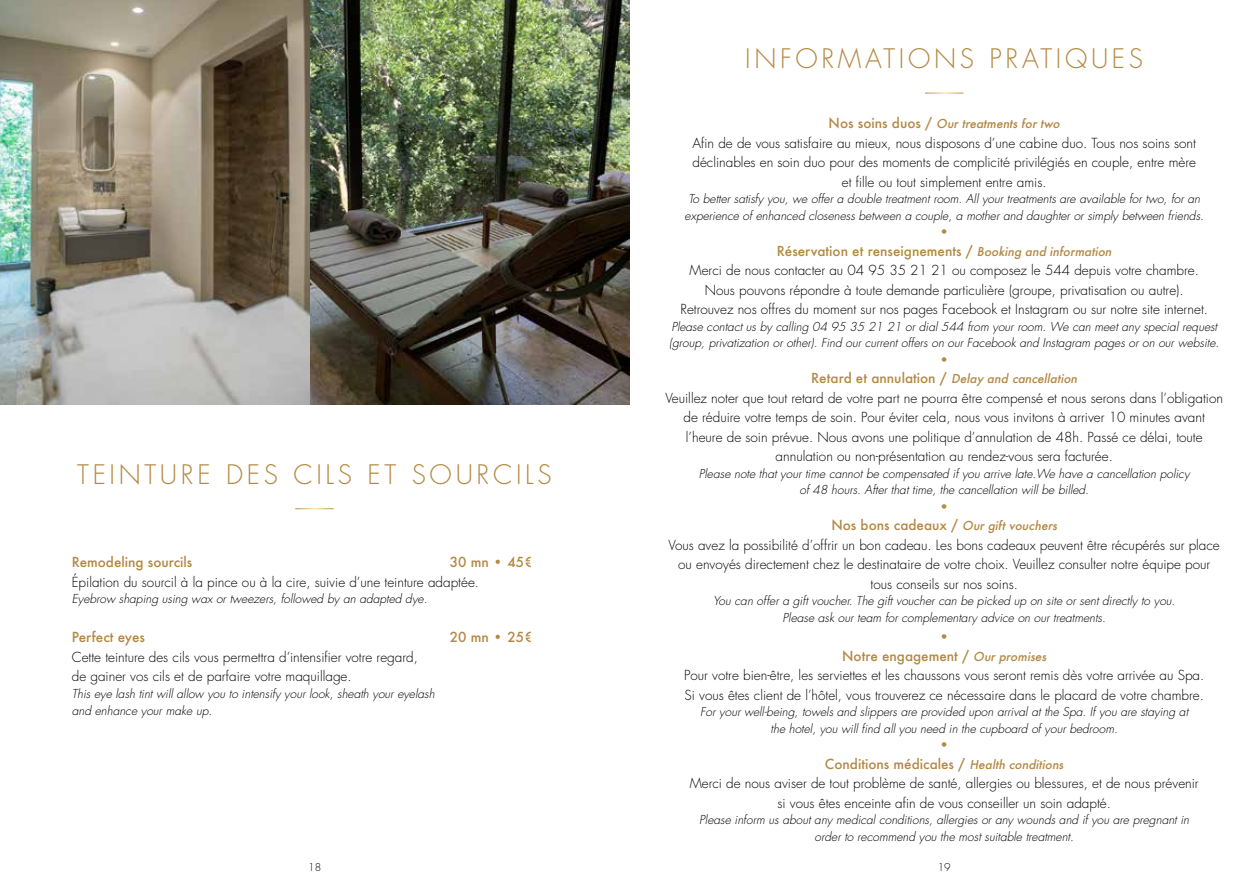
<style>
.page{position:relative;width:1259px;height:893px;background:#fff}
.page>*{position:absolute;margin:0;border:0;box-sizing:border-box;transform-origin:0 0}
.t1{font:300 26.25px "Futura";letter-spacing:.14em;color:#b38842}
.t2{font:300 13.5px/19.5px "Futura";color:#000;text-align:center}
.t3{font:500 13.5px "Futura";color:#b38842}
.t4{font:italic 300 12px/16.5px "Futura";color:#000;text-align:center}
.t5{font:italic 500 12px/19.5px "Futura";color:#b38842;text-align:center}
.t6{font:300 12px "Futura";color:#b38842}
.t7{font:300 10.5px "Futura";color:#000}
.s1{font-style:normal;font-size:13.5px}
.s2{font-weight:500;color:#b38842}
.s3{font-weight:500;font-style:italic;font-size:12px;color:#b38842}
.s4{font-weight:300;font-style:normal}
</style>
<div class="page">
<img style="left:0;top:0;width:629px;height:405px">
<h1 class="t1" style="left:77px;top:457px;width:476px">TEINTURE DES CILS ET SOURCILS</h1>
<p class="t3" style="left:72px;top:553px;width:122px">Remodeling sourcils</p>
<p class="t3" style="left:450px;top:553px;width:84px">30 mn • 45€</p>
<p class="t2" style="left:72px;top:572px;width:409px">Épilation du sourcil à la pince ou à la cire, suivie d’une teinture adaptée.</p>
<p class="t4" style="left:72px;top:591px;width:360px">Eyebrow shaping using wax or tweezers, followed by an adapted dye.</p>
<p class="t3" style="left:72px;top:628px;width:75px">Perfect eyes</p>
<p class="t3" style="left:450px;top:628px;width:84px">20 mn • 25€</p>
<p class="t2" style="left:72px;top:647px;width:348px;text-align:left">Cette teinture des cils vous permettra d’intensifier votre regard, de gainer vos cils et de parfaire votre maquillage.</p>
<p class="t4" style="left:72px;top:685px;width:367px;text-align:left">This eye lash tint will allow you to intensify your look, sheath your eyelash and enhance your make up.</p>
<h1 class="t1" style="left:745px;top:42px;width:399px">INFORMATIONS PRATIQUES</h1>
<p class="t5" style="left:828px;top:114px;width:235px"><span class="s1">N o s s o i n s d u o s /</span> Our treatments for two</p>
<p class="t2" style="left:692px;top:133px;width:505px">Afin de de vous satisfaire au mieux, nous disposons d’une cabine duo. Tous nos soins sont déclinables en soin duo pour des moments de complicité privilégiés en couple, entre mère et fille ou tout simplement entre amis.</p>
<p class="t4" style="left:684px;top:191px;width:523px">To better satisfy you, we offer a double treatment room. All your treatments are available for two, for an experience of enhanced closeness between a couple, a mother and daughter or simply between friends.</p>
<p class="t6" style="left:940px;top:224px;width:9px">•</p>
<p class="t2" style="left:680px;top:241px;width:529px"><span class="s2">Réservation et renseignements /</span> <span class="s3">Booking and information<br></span>Merci de nous contacter au 04 95 35 21 21 ou composez le 544 depuis votre chambre.<br>Nous pouvons répondre à toute demande particulière (groupe, privatisation ou autre).<br>Retrouvez nos offres du moment sur nos pages Facebook et Instagram ou sur notre site internet.</p>
<p class="t4" style="left:669px;top:318px;width:554px;text-align:left">Please contact us by calling 04 95 35 21 21 or dial 544 from your room. We can meet any special request (group, privatization or other). Find our current offers on our Facebook and Instagram pages or on our website.</p>
<p class="t5" style="left:811px;top:350px;width:270px"><span class="s4">•<br></span><span class="s1">Reta rd et a n n u l a ti o n /</span> Delay and cancellation</p>
<p class="t2" style="left:665px;top:388px;width:559px">Veuillez noter que tout retard de votre part ne pourra être compensé et nous serons dans l’obligation de réduire votre temps de soin. Pour éviter cela, nous vous invitons à arriver 10 minutes avant l’heure de soin prévue. Nous avons une politique d’annulation de 48h. Passé ce délai, toute annulation ou non-présentation au rendez-vous sera facturée.</p>
<p class="t4" style="left:699px;top:465px;width:492px">Please note that your time cannot be compensated if you arrive late.We have a cancellation policy of 48 hours. After that time, the cancellation will be billed.</p>
<p class="t6" style="left:940px;top:499px;width:9px">•</p>
<p class="t2" style="left:668px;top:516px;width:553px"><span class="s2">N os b o n s c a d e a ux /</span> <span class="s3">Our gift vouchers<br></span>Vous avez la possibilité d’offrir un bon cadeau. Les bons cadeaux peuvent être récupérés sur place ou envoyés directement chez le destinataire de votre choix. Veuillez consulter notre équipe pour tous conseils sur nos soins.</p>
<p class="t4" style="left:713px;top:593px;width:466px">You can offer a gift voucher. The gift voucher can be picked up on site or sent directly to you.<br>Please ask our team for complementary advice on our treatments.</p>
<p class="t6" style="left:940px;top:629px;width:9px">•</p>
<p class="t2" style="left:684px;top:646px;width:521px"><span class="s2">Notre engagement /</span> <span class="s3">Our promises<br></span>Pour votre bien-être, les serviettes et les chaussons vous seront remis dès votre arrivée au Spa.<br>Si vous êtes client de l’hôtel, vous trouverez ce nécessaire dans le placard de votre chambre.</p>
<p class="t4" style="left:700px;top:704px;width:492px">For your well-being, towels and slippers are provided upon arrival at the Spa. If you are staying at the hotel, you will find all you need in the cupboard of your bedroom.</p>
<p class="t6" style="left:940px;top:737px;width:9px">•</p>
<p class="t2" style="left:690px;top:754px;width:510px"><span class="s2">Conditions médicales /</span> <span class="s3">Health conditions<br></span>Merci de nous aviser de tout problème de santé, allergies ou blessures, et de nous prévenir si vous êtes enceinte afin de vous conseiller un soin adapté.</p>
<p class="t4" style="left:699px;top:812px;width:494px">Please inform us about any medical conditions, allergies or any wounds and if you are pregnant in order to recommend you the most suitable treatment.</p>
<p class="t7" style="left:308px;top:861px;width:15px">18</p>
<p class="t7" style="left:937px;top:861px;width:15px">19</p>
</div>
